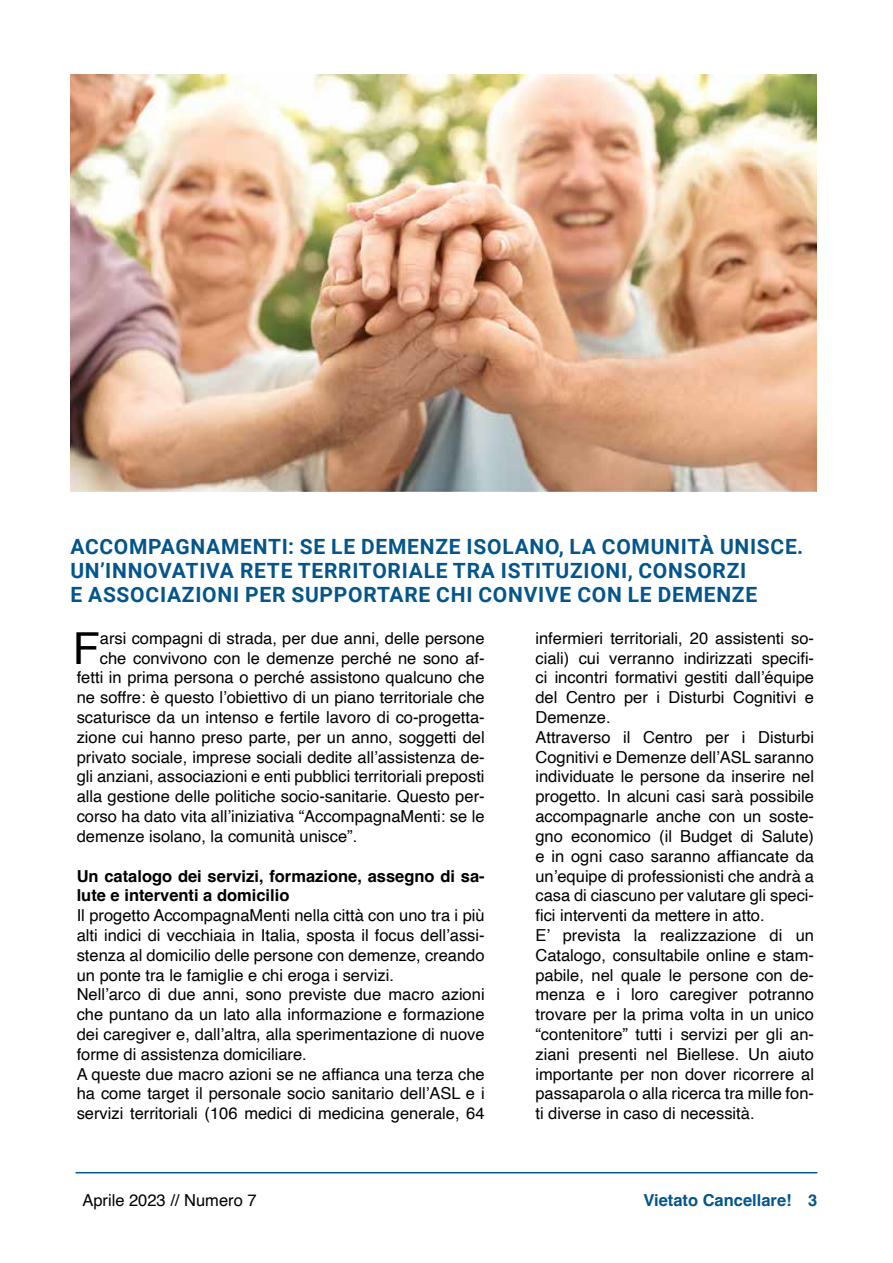
<style>
.page{position:relative;width:893px;height:1263px;background:#fff}
.page>*{position:absolute;margin:0;border:0;box-sizing:border-box;transform-origin:0 0}
.t1{font:44.1px "Helvetica";color:#000}
.t2{font:700 21px/24px "Roboto";letter-spacing:.035em;color:#03558b}
.t3{font:16.5px/19.8px "Helvetica";color:#000}
.t4{font:700 16.5px/19.8px "Helvetica";color:#000}
.t5{font:700 16.5px "Helvetica";color:#03558b}
</style>
<div class="page">
<hr style="left:76px;top:1172px;width:741px;height:1px;background:#03558b">
<img style="left:71px;top:74px;width:746px;height:418px">
<p class="t2" style="left:70px;top:534px;width:734px">ACCOMPAGNAMENTI: SE LE DEMENZE ISOLANO, LA COMUNITÀ UNISCE.<br>UN’INNOVATIVA RETE TERRITORIALE TRA ISTITUZIONI, CONSORZI<br>E ASSOCIAZIONI PER SUPPORTARE CHI CONVIVE CON LE DEMENZE</p>
<h1 class="t1" style="left:73px;top:614px;width:28px">F</h1>
<p class="t3" style="left:100px;top:629px;width:386px">arsi compagni di strada, per due anni, delle persone</p>
<p class="t3" style="left:535px;top:629px;width:280px">infermieri territoriali, 20 assistenti so&shy;ciali) cui verranno indirizzati specifi&shy;ci incontri formativi gestiti dall’équipe del Centro per i Disturbi Cognitivi e Demenze.<br>Attraverso il Centro per i Disturbi Cognitivi e Demenze dell’ASL saranno individuate le persone da inserire nel progetto. In alcuni casi sarà possibile accompagnarle anche con un soste&shy;gno economico (il Budget di Salute) e in ogni caso saranno affiancate da un’equipe di professionisti che andrà a casa di ciascuno per valutare gli speci&shy;fici interventi da mettere in atto.<br>E’ prevista la realizzazione di un Catalogo, consultabile online e stam&shy;pabile, nel quale le persone con de&shy;menza e i loro caregiver potranno trovare per la prima volta in un unico “contenitore” tutti i servizi per gli an&shy;ziani presenti nel Biellese. Un aiuto importante per non dover ricorrere al passaparola o alla ricerca tra mille fon&shy;ti diverse in caso di necessità.</p>
<p class="t3" style="left:100px;top:648px;width:386px">che convivono con le demenze perché ne sono af-</p>
<p class="t3" style="left:77px;top:668px;width:409px">fetti in prima persona o perché assistono qualcuno che</p>
<p class="t3" style="left:77px;top:688px;width:409px">ne soffre: è questo l’obiettivo di un piano territoriale che</p>
<p class="t3" style="left:77px;top:708px;width:409px">scaturisce da un intenso e fertile lavoro di co-progetta-</p>
<p class="t3" style="left:77px;top:728px;width:409px">zione cui hanno preso parte, per un anno, soggetti del</p>
<p class="t3" style="left:77px;top:747px;width:409px">privato sociale, imprese sociali dedite all’assistenza de-</p>
<p class="t3" style="left:77px;top:767px;width:409px">gli anziani, associazioni e enti pubblici territoriali preposti</p>
<p class="t3" style="left:77px;top:787px;width:409px">alla gestione delle politiche socio-sanitarie. Questo per-</p>
<p class="t3" style="left:77px;top:807px;width:409px">corso ha dato vita all’iniziativa “AccompagnaMenti: se le</p>
<p class="t3" style="left:77px;top:827px;width:282px">demenze isolano, la comunità unisce”.</p>
<p class="t4" style="left:77px;top:868px;width:409px">Un catalogo dei servizi, formazione, assegno di sa&shy;lute e interventi a domicilio</p>
<p class="t3" style="left:77px;top:906px;width:409px">Il progetto AccompagnaMenti nella città con uno tra i più alti indici di vecchiaia in Italia, sposta il focus dell’assi&shy;stenza al domicilio delle persone con demenze, creando un ponte tra le famiglie e chi eroga i servizi.<br>Nell’arco di due anni, sono previste due macro azioni che puntano da un lato alla informazione e formazione dei caregiver e, dall’altra, alla sperimentazione di nuove forme di assistenza domiciliare.<br>A queste due macro azioni se ne affianca una terza che ha come target il personale socio sanitario dell’ASL e i servizi territoriali (106 medici di medicina generale, 64</p>
<p class="t3" style="left:82px;top:1191px;width:176px">Aprile 2023 // Numero 7</p>
<p class="t5" style="left:643px;top:1190px;width:175px">Vietato Cancellare! 3</p>
</div>
